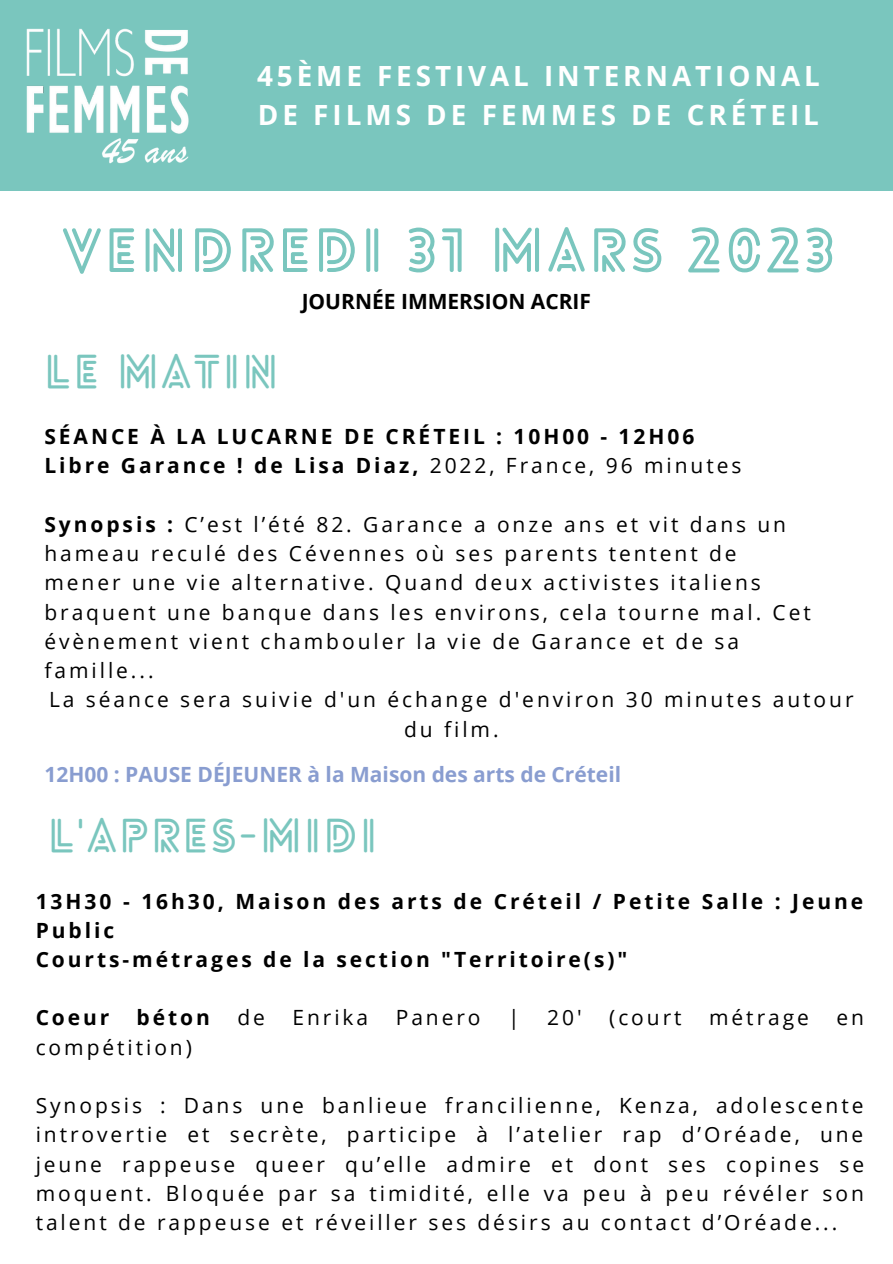
<style>
.page{position:relative;width:893px;height:1264px;background:#fff}
.page>*{position:absolute;margin:0;border:0;box-sizing:border-box;transform-origin:0 0}
.t1{font:700 59.4px "Lovelo Line";letter-spacing:.06em;color:#7ac6be}
.t2{font:700 45.9px "Lovelo Line";letter-spacing:.06em;color:#7ac6be}
.t3{font:700 27.9px/38.8px "Open Sans";letter-spacing:.14em;color:#fff}
.t4{font:21px/29.2px "Open Sans";letter-spacing:.14em;color:#000}
.t5{font:700 21px/29.2px "Open Sans";letter-spacing:.14em;color:#000}
.t6{font:700 21px "Open Sans";color:#899dd0}
.t7{font:700 21px "Open Sans";color:#000}
.s1{font-weight:400}
.s2{font-weight:700}
</style>
<div class="page">
<div style="left:0;top:0;width:892px;height:191px;background:#7ac6be"></div>
<img style="left:26px;top:28px;width:163px;height:136px">
<h3 class="t3" style="left:257px;top:56px;width:564px">45ÈME FESTIVAL INTERNATIONAL<br>DE FILMS DE FEMMES DE CRÉTEIL</h3>
<h1 class="t1" style="left:63px;top:227px;width:773px">VENDREDI 31 MARS 2023</h1>
<p class="t7" style="left:301px;top:286px;width:291px">JOURNÉE IMMERSION ACRIF</p>
<h2 class="t2" style="left:44px;top:353px;width:235px">LE MATIN</h2>
<p class="t5" style="left:44px;top:421px;width:698px">SÉANCE À LA LUCARNE DE CRÉTEIL : 10H00 - 12H06<br>Libre Garance ! de Lisa Diaz, <span class="s1">2022, France, 96 minutes</span></p>
<p class="t4" style="left:44px;top:509px;width:768px"><span class="s2">Synopsis :</span> C’est l’été 82. Garance a onze ans et vit dans un hameau reculé des Cévennes où ses parents tentent de mener une vie alternative. Quand deux activistes italiens braquent une banque dans les environs, cela tourne mal. Cet évènement vient chambouler la vie de Garance et de sa famille...</p>
<p class="t4" style="left:49px;top:684px;width:805px;text-align:center">La séance sera suivie d'un échange d'environ 30 minutes autour du film.</p>
<p class="t6" style="left:44px;top:759px;width:578px">12H00 : PAUSE DÉJEUNER à la Maison des arts de Créteil</p>
<h2 class="t2" style="left:48px;top:817px;width:330px">L'APRES-MIDI</h2>
<p class="t5" style="left:36px;top:885px;width:829px">13H30 - 16h30, Maison des arts de Créteil / Petite Salle : Jeune<br>Public<br>Courts-métrages de la section "Territoire(s)"</p>
<p class="t5" style="left:36px;top:1002px;width:75px">Coeur</p>
<p class="t5" style="left:137px;top:1002px;width:75px">béton</p>
<p class="t4" style="left:237px;top:1002px;width:29px">de</p>
<p class="t4" style="left:292px;top:1002px;width:77px">Enrika</p>
<p class="t4" style="left:396px;top:1002px;width:86px">Panero</p>
<p class="t4" style="left:508px;top:1002px;width:13px">|</p>
<p class="t4" style="left:547px;top:1002px;width:36px">20'</p>
<p class="t4" style="left:609px;top:1002px;width:74px">(court</p>
<p class="t4" style="left:709px;top:1002px;width:101px">métrage</p>
<p class="t4" style="left:836px;top:1002px;width:29px">en</p>
<p class="t4" style="left:36px;top:1031px;width:158px">compétition)</p>
<p class="t4" style="left:36px;top:1090px;width:830px;text-align:justify">Synopsis : Dans une banlieue francilienne, Kenza, adolescente introvertie et secrète, participe à l’atelier rap d’Oréade, une jeune rappeuse queer qu’elle admire et dont ses copines se moquent. Bloquée par sa timidité, elle va peu à peu révéler son talent de rappeuse et réveiller ses désirs au contact d’Oréade...</p>
</div>
